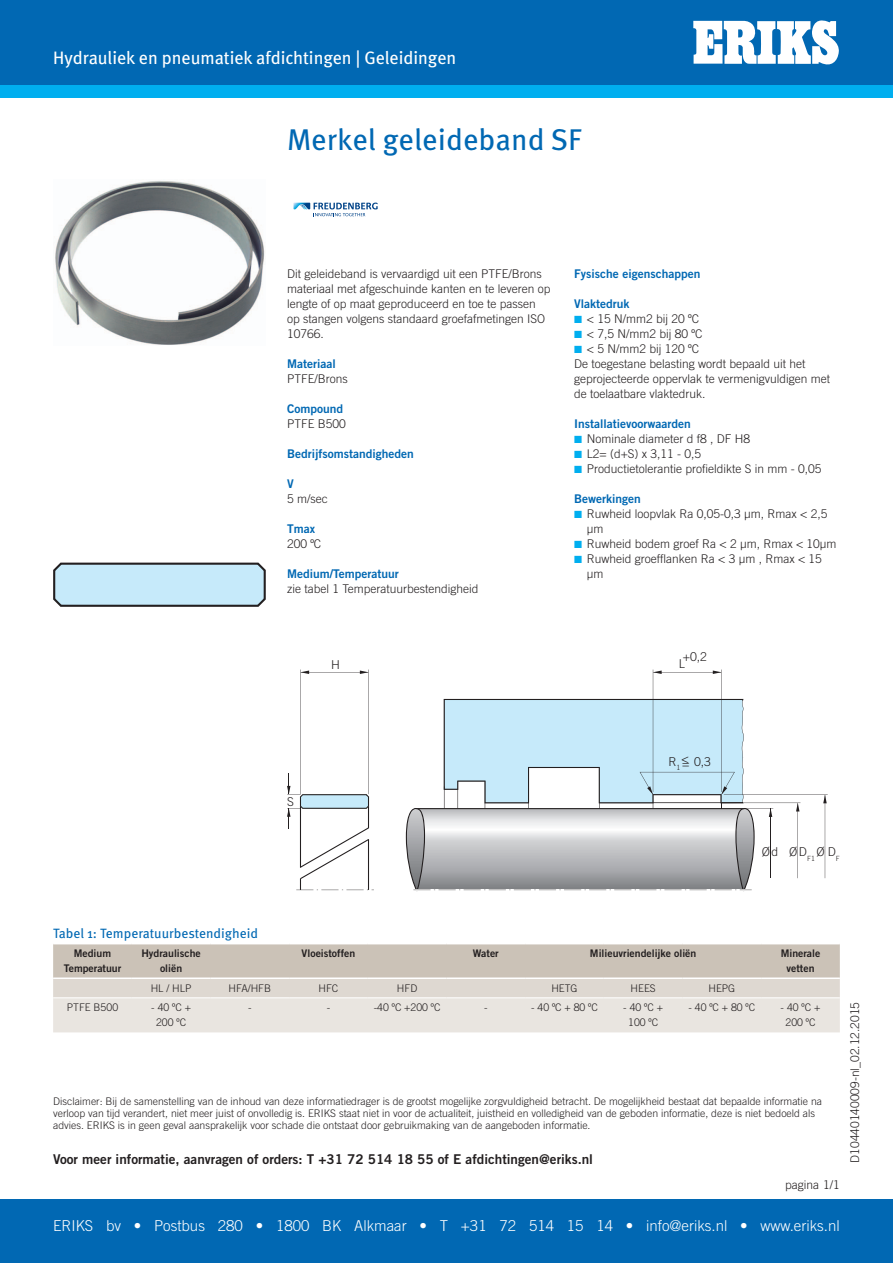
<style>
.page{position:relative;width:893px;height:1263px;background:#fff}
.page>*{position:absolute;margin:0;border:0;box-sizing:border-box;transform-origin:0 0}
.kop{font:30px "Meta OT";color:#0168b3}
.Groep{font:18px "Meta";color:#fff}
.Voetregel{font:300 15px "Trade Gothic LT Std";color:#fff}
.Informatie{font:13.5px "Trade Gothic LT Std Bd 2";color:#231f20}
.datasheet_tussenkop{font:13.5px "Meta OT";color:#0168b3}
.t1{font:300 12.3px "Trade Gothic LT Std";color:#231f20}
.plattekst{font:300 12px/15px "Trade Gothic LT Std";color:#231f20}
.Parameters{font:300 12px/15px "Trade Gothic LT Std";color:#231f20}
.tussenkop{font:12px "Trade Gothic LT Std Bd 2";color:#0168b3}
.Pagina_label{font:300 12px "Trade Gothic LT Std";color:#231f20}
.disclaimer{font:300 10.5px/12px "Trade Gothic LT Std";color:#231f20}
.Tabel_tekst{font:300 10.5px/15px "Trade Gothic LT Std";color:#231f20;text-align:center}
.Tabel_kop{font:10.5px/15px "Trade Gothic LT Std Bd 2";color:#231f20;text-align:center}
.t2{font:300 7.2px "Trade Gothic LT Std";color:#231f20}
.s1{color:#00aeef}
</style>
<div class="page">
<div style="left:0;top:0;width:893px;height:85px;background:#0168b3"></div>
<div style="left:0;top:85px;width:893px;height:13px;background:#00aeef"></div>
<svg style="left:693px;top:21px;width:145px;height:44px"></svg>
<div style="left:0;top:1199px;width:893px;height:64px;background:#0168b3"></div>
<img style="left:55px;top:181px;width:210px;height:164px">
<svg style="left:53px;top:563px;width:213px;height:44px;background:#b6d5e3"></svg>
<svg style="left:294px;top:202px;width:83px;height:15px"></svg>
<svg style="left:293px;top:203px;width:85px;height:13px"></svg>
<hr style="left:653px;top:672px;width:68px;height:1px;background:#231f20">
<hr style="left:721px;top:669px;width:1px;height:123px;background:#231f20">
<hr style="left:653px;top:669px;width:1px;height:123px;background:#231f20">
<svg style="left:713px;top:670px;width:8px;height:4px"></svg>
<svg style="left:653px;top:670px;width:9px;height:4px"></svg>
<hr style="left:301px;top:672px;width:67px;height:1px;background:#231f20">
<hr style="left:300px;top:669px;width:1px;height:125px;background:#231f20">
<hr style="left:368px;top:669px;width:1px;height:125px;background:#231f20">
<hr style="left:724px;top:794px;width:104px;height:1px;background:#231f20">
<svg style="left:300px;top:670px;width:9px;height:4px"></svg>
<svg style="left:360px;top:670px;width:8px;height:4px"></svg>
<svg style="left:287px;top:773px;width:87px;height:118px"></svg>
<svg style="left:53px;top:944px;width:787px;height:88px;background:#dbd5cd"></svg>
<hr style="left:53px;top:977px;width:79px;height:2px;background:#fff">
<hr style="left:132px;top:977px;width:78px;height:2px;background:#fff">
<hr style="left:210px;top:977px;width:79px;height:2px;background:#fff">
<hr style="left:289px;top:977px;width:79px;height:2px;background:#fff">
<hr style="left:368px;top:977px;width:78px;height:2px;background:#fff">
<hr style="left:446px;top:977px;width:79px;height:2px;background:#fff">
<hr style="left:525px;top:977px;width:79px;height:2px;background:#fff">
<hr style="left:604px;top:977px;width:78px;height:2px;background:#fff">
<hr style="left:682px;top:977px;width:79px;height:2px;background:#fff">
<hr style="left:761px;top:977px;width:79px;height:2px;background:#fff">
<hr style="left:53px;top:997px;width:79px;height:1px;background:#fff">
<hr style="left:132px;top:997px;width:78px;height:1px;background:#fff">
<hr style="left:210px;top:997px;width:79px;height:1px;background:#fff">
<hr style="left:289px;top:997px;width:79px;height:1px;background:#fff">
<hr style="left:368px;top:997px;width:78px;height:1px;background:#fff">
<hr style="left:446px;top:997px;width:79px;height:1px;background:#fff">
<hr style="left:525px;top:997px;width:79px;height:1px;background:#fff">
<hr style="left:604px;top:997px;width:78px;height:1px;background:#fff">
<hr style="left:682px;top:997px;width:79px;height:1px;background:#fff">
<hr style="left:761px;top:997px;width:79px;height:1px;background:#fff">
<svg style="left:406px;top:699px;width:421px;height:192px"></svg>
<p class="Groep" style="left:53px;top:47px;width:405px">Hydrauliek en pneumatiek afdichtingen | Geleidingen</p>
<p class="kop" style="left:287px;top:121px;width:296px">Merkel geleideband SF</p>
<p class="plattekst" style="left:287px;top:266px;width:265px">Dit geleideband is vervaardigd uit een PTFE/Brons materiaal met afgeschuinde kanten en te leveren op lengte of op maat geproduceerd en toe te passen op stangen volgens standaard groefafmetingen ISO 10766.</p>
<p class="tussenkop" style="left:287px;top:356px;width:50px">Materiaal</p>
<p class="plattekst" style="left:287px;top:371px;width:62px">PTFE/Brons</p>
<p class="tussenkop" style="left:287px;top:401px;width:58px">Compound</p>
<p class="plattekst" style="left:287px;top:416px;width:60px">PTFE B500</p>
<p class="tussenkop" style="left:287px;top:446px;width:128px">Bedrijfsomstandigheden</p>
<p class="tussenkop" style="left:287px;top:476px;width:8px">V</p>
<p class="plattekst" style="left:287px;top:491px;width:42px">5 m/sec</p>
<p class="tussenkop" style="left:287px;top:521px;width:29px">Tmax</p>
<p class="plattekst" style="left:287px;top:536px;width:36px">200 ºC</p>
<p class="tussenkop" style="left:287px;top:566px;width:113px">Medium/Temperatuur</p>
<p class="plattekst" style="left:287px;top:581px;width:193px">zie tabel 1 Temperatuurbestendigheid</p>
<p class="tussenkop" style="left:574px;top:266px;width:128px">Fysische eigenschappen</p>
<p class="tussenkop" style="left:574px;top:296px;width:57px">Vlaktedruk</p>
<p class="Parameters" style="left:574px;top:311px;width:126px"><span class="s1">◾</span> &lt; 15 N/mm2 bij 20 ºC</p>
<p class="Parameters" style="left:574px;top:326px;width:130px"><span class="s1">◾</span> &lt; 7,5 N/mm2 bij 80 ºC</p>
<p class="Parameters" style="left:574px;top:341px;width:126px"><span class="s1">◾</span> &lt; 5 N/mm2 bij 120 ºC</p>
<p class="plattekst" style="left:574px;top:356px;width:258px">De toegestane belasting wordt bepaald uit het geprojecteerde oppervlak te vermenigvuldigen met de toelaatbare vlaktedruk.</p>
<p class="tussenkop" style="left:574px;top:416px;width:118px">Installatievoorwaarden</p>
<p class="Parameters" style="left:574px;top:431px;width:178px"><span class="s1">◾</span> Nominale diameter d f8 , DF H8</p>
<p class="Parameters" style="left:574px;top:446px;width:129px"><span class="s1">◾</span> L2= (d+S) x 3,11 - 0,5</p>
<p class="Parameters" style="left:574px;top:461px;width:249px"><span class="s1">◾</span> Productietolerantie profieldikte S in mm - 0,05</p>
<p class="tussenkop" style="left:574px;top:491px;width:68px">Bewerkingen</p>
<p class="Parameters" style="left:587px;top:506px;width:242px;text-indent:-13px"><span class="s1">◾</span> Ruwheid loopvlak Ra 0,05-0,3 µm, Rmax &lt; 2,5 µm</p>
<p class="Parameters" style="left:574px;top:536px;width:264px"><span class="s1">◾</span> Ruwheid bodem groef Ra &lt; 2 µm, Rmax &lt; 10µm</p>
<p class="Parameters" style="left:587px;top:551px;width:237px;text-indent:-13px"><span class="s1">◾</span> Ruwheid groefflanken Ra &lt; 3 µm , Rmax &lt; 15 µm</p>
<p class="t1" style="left:683px;top:649px;width:26px">+0,2</p>
<p class="t1" style="left:331px;top:657px;width:10px">H</p>
<p class="t1" style="left:679px;top:657px;width:8px">L</p>
<p class="t1" style="left:287px;top:794px;width:8px">S</p>
<p class="t1" style="left:681px;top:751px;width:9px">&lt;</p>
<p class="t1" style="left:668px;top:754px;width:44px">R<sub>1</sub> = 0,3</p>
<p class="t1" style="left:772px;top:845px;width:8px">d</p>
<p class="t2" style="left:799px;top:854px;width:18px"><sup>D</sup>F1</p>
<p class="t1" style="left:828px;top:845px;width:14px">D<sub>F</sub></p>
<p class="datasheet_tussenkop" style="left:53px;top:925px;width:207px">Tabel 1: Temperatuurbestendigheid</p>
<p class="Tabel_kop" style="left:64px;top:946px;width:59px">Medium<br>Temperatuur</p>
<p class="Tabel_kop" style="left:141px;top:946px;width:61px">Hydraulische oliën</p>
<p class="Tabel_kop" style="left:302px;top:946px;width:55px">Vloeistoffen</p>
<p class="Tabel_kop" style="left:473px;top:946px;width:27px">Water</p>
<p class="Tabel_kop" style="left:590px;top:946px;width:108px">Milieuvriendelijke oliën</p>
<p class="Tabel_kop" style="left:781px;top:946px;width:41px">Minerale vetten</p>
<p class="Tabel_tekst" style="left:151px;top:980px;width:42px">HL / HLP</p>
<p class="Tabel_tekst" style="left:229px;top:980px;width:44px">HFA/HFB</p>
<p class="Tabel_tekst" style="left:319px;top:980px;width:21px">HFC</p>
<p class="Tabel_tekst" style="left:397px;top:980px;width:22px">HFD</p>
<p class="Tabel_tekst" style="left:551px;top:980px;width:28px">HETG</p>
<p class="Tabel_tekst" style="left:631px;top:980px;width:27px">HEES</p>
<p class="Tabel_tekst" style="left:708px;top:980px;width:28px">HEPG</p>
<p class="Tabel_tekst" style="left:67px;top:1000px;width:53px">PTFE B500</p>
<p class="Tabel_tekst" style="left:151px;top:1000px;width:41px">- 40 ºC +<br>200 ºC</p>
<p class="Tabel_tekst" style="left:248px;top:1000px;width:5px">-</p>
<p class="Tabel_tekst" style="left:327px;top:1000px;width:5px">-</p>
<p class="Tabel_tekst" style="left:374px;top:1000px;width:68px">-40 ºC +200 ºC</p>
<p class="Tabel_tekst" style="left:484px;top:1000px;width:5px">-</p>
<p class="Tabel_tekst" style="left:531px;top:1000px;width:68px">- 40 ºC + 80 ºC</p>
<p class="Tabel_tekst" style="left:623px;top:1000px;width:41px">- 40 ºC +<br>100 ºC</p>
<p class="Tabel_tekst" style="left:688px;top:1000px;width:68px">- 40 ºC + 80 ºC</p>
<p class="Tabel_tekst" style="left:781px;top:1000px;width:41px">- 40 ºC +<br>200 ºC</p>
<p class="disclaimer" style="left:53px;top:1095px;width:770px">Disclaimer: Bij de samenstelling van de inhoud van deze informatiedrager is de grootst mogelijke zorgvuldigheid betracht. De mogelijkheid bestaat dat bepaalde informatie na verloop van tijd verandert, niet meer juist of onvolledig is. ERIKS staat niet in voor de actualiteit, juistheid en volledigheid van de geboden informatie, deze is niet bedoeld als advies. ERIKS is in geen geval aansprakelijk voor schade die ontstaat door gebruikmaking van de aangeboden informatie.</p>
<p class="Informatie" style="left:53px;top:1151px;width:541px">Voor meer informatie, aanvragen of orders: T +31 72 514 18 55 of E afdichtingen@eriks.nl</p>
<p class="Pagina_label" style="left:785px;top:1177px;width:56px">pagina 1/1</p>
<p class="Voetregel" style="left:53px;top:1217px;width:788px">ERIKS bv • Postbus 280 • 1800 BK Alkmaar • T +31 72 514 15 14 • info@eriks.nl • www.eriks.nl</p>
<p class="plattekst" style="left:847px;top:1163px;width:162px;rotate:-90deg">D10440140009-nl_02.12.2015</p>
</div>
